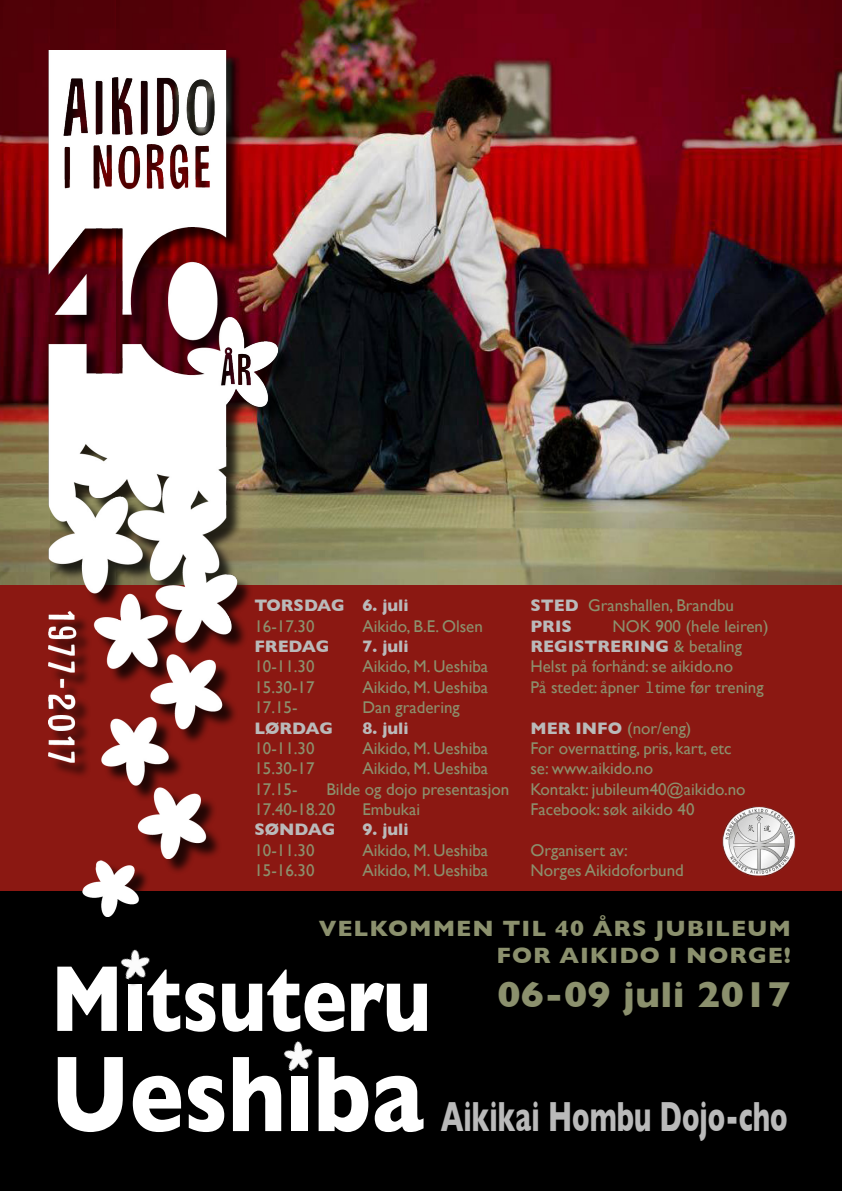
<style>
.page{position:relative;width:842px;height:1191px;background:#000}
.page>*{position:absolute;margin:0;border:0;box-sizing:border-box;transform-origin:0 0}
.t1{font:700 109.3px "Gill Sans";color:#fff;scale:.83 1}
.t2{font:700 94.9px "Gill Sans";color:#fff;scale:.8 1}
.t3{font:700 42.9px "Gill Sans";color:#bababa;scale:.64 1}
.t4{font:700 36.8px "Gill Sans";letter-spacing:.01em;color:#8b906d;scale:1.06 1}
.t5{font:700 22.6px/27.2px "Gill Sans";letter-spacing:.04em;color:#8b906d;text-align:right;scale:1.04 1}
.t6{font:17px/20.4px "Gill Sans";color:#8b906d}
.t7{font:700 17px "Gill Sans";color:#bababa}
.s1{font-weight:700;color:#bababa}
.s2{font-family:"American Typewriter"}
.s3{font-size:68.6px}
.s4{font-size:80.9px}
</style>
<div class="page">
<img style="left:0;top:0;width:51px;height:585px">
<img style="left:116px;top:0;width:726px;height:585px">
<div style="left:0;top:585px;width:842px;height:305px;background:#8b1812"></div>
<div style="left:51px;top:53px;width:243px;height:822px;background:#000;opacity:.75"></div>
<img style="left:49px;top:51px;width:229px;height:807px">
<div style="left:85px;top:863px;width:69px;height:68px;background:#000"></div>
<img style="left:60px;top:840px;width:92px;height:76px">
<img style="left:722px;top:806px;width:74px;height:70px">
<img style="left:120px;top:949px;width:30px;height:31px">
<img style="left:283px;top:1041px;width:30px;height:30px">
<p class="t7" style="left:254px;top:592px;width:156px">TORSDAG 6. juli</p>
<p class="t6" style="left:254px;top:615px;width:62px">16-17.30</p>
<p class="t6" style="left:362px;top:615px;width:122px">Aikido, B.E. Olsen</p>
<p class="t7" style="left:254px;top:633px;width:76px">FREDAG</p>
<p class="t7" style="left:362px;top:633px;width:48px">7. juli</p>
<p class="t6" style="left:254px;top:656px;width:62px">10-11.30</p>
<p class="t6" style="left:362px;top:656px;width:127px">Aikido, M. Ueshiba</p>
<p class="t6" style="left:254px;top:676px;width:62px">15.30-17</p>
<p class="t6" style="left:362px;top:676px;width:127px">Aikido, M. Ueshiba</p>
<p class="t6" style="left:254px;top:697px;width:45px">17.15-</p>
<p class="t6" style="left:362px;top:697px;width:99px">Dan gradering</p>
<p class="t7" style="left:254px;top:714px;width:80px">LØRDAG</p>
<p class="t7" style="left:362px;top:714px;width:48px">8. juli</p>
<p class="t6" style="left:254px;top:738px;width:62px">10-11.30</p>
<p class="t6" style="left:362px;top:738px;width:127px">Aikido, M. Ueshiba</p>
<p class="t6" style="left:254px;top:758px;width:62px">15.30-17</p>
<p class="t6" style="left:362px;top:758px;width:127px">Aikido, M. Ueshiba</p>
<p class="t6" style="left:254px;top:778px;width:45px">17.15-</p>
<p class="t6" style="left:254px;top:778px;width:256px;text-indent:72px">Bilde og dojo presentasjon<br>17.40-18.20</p>
<p class="t6" style="left:362px;top:799px;width:59px">Embukai</p>
<p class="t7" style="left:254px;top:816px;width:82px">SØNDAG</p>
<p class="t7" style="left:362px;top:816px;width:48px">9. juli</p>
<p class="t6" style="left:254px;top:839px;width:62px">10-11.30</p>
<p class="t6" style="left:362px;top:839px;width:127px">Aikido, M. Ueshiba</p>
<p class="t6" style="left:254px;top:860px;width:62px">15-16.30</p>
<p class="t6" style="left:362px;top:860px;width:127px">Aikido, M. Ueshiba</p>
<p class="t6" style="left:530px;top:595px;width:205px"><span class="s1">STED</span> Granshallen, Brandbu<br><span class="s1">PRIS</span></p>
<p class="t6" style="left:530px;top:615px;width:240px;text-indent:82px">NOK 900 (hele leiren)<br><span class="s1">REGISTRERING</span> &amp; betaling<br>Helst på forhånd: se aikido.no<br>På stedet: åpner <span class="s2">1</span>time før trening</p>
<p class="t6" style="left:530px;top:717px;width:217px"><span class="s1">MER INFO</span> (nor/eng)<br>For overnatting, pris, kart, etc se: www.aikido.no<br>Kontakt: jubileum40@aikido.no<br>Facebook: søk aikido 40</p>
<p class="t6" style="left:530px;top:839px;width:155px">Organisert av:<br>Norges Aikidoforbund</p>
<h3 class="t5" style="left:319px;top:914px;width:456px">VELKOMMEN TIL 40 ÅRS JUBILEUM<br>FOR AIKIDO I NORGE!</h3>
<h3 class="t4" style="left:497px;top:965px;width:278px">06-09 juli 2017</h3>
<h2 class="t2" style="left:51px;top:923px;width:477px">M<span class="s3">l</span>tsuteru</h2>
<h1 class="t1" style="left:51px;top:1007px;width:450px">Uesh<span class="s4">l</span>ba</h1>
<h3 class="t3" style="left:441px;top:1082px;width:544px">Aikikai Hombu Dojo-cho</h3>
</div>
